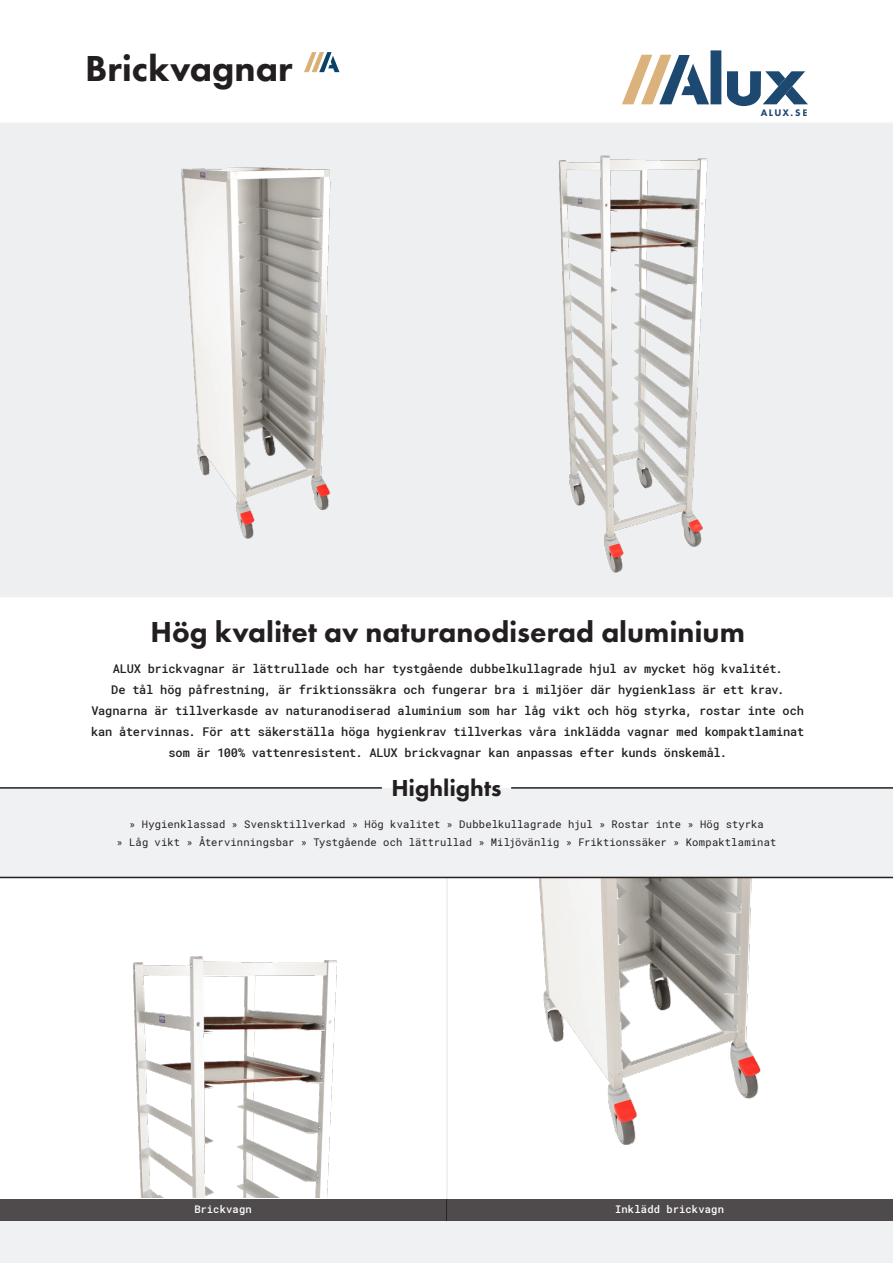
<style>
.page{position:relative;width:893px;height:1263px;background:#fff}
.page>*{position:absolute;margin:0;border:0;box-sizing:border-box;transform-origin:0 0}
.t1{font:800 37.5px "Futura PT";color:#231f20}
.Rubrik_för_stycken{font:800 30px "Futura PT";color:#231f20}
.Rubrik_för_stycken-2{font:800 24px "Futura PT";color:#231f20}
.Brödtext{font:500 12px "Roboto Mono";letter-spacing:-.015em;color:#231f20}
.Brödtext-2{font:10.5px "Roboto Mono";letter-spacing:.005em;color:#231f20}
.Brödtext-3{font:500 10.5px "Roboto Mono";letter-spacing:.015em;color:#fff}
.t2{font:800 9.9px "Futura PT";letter-spacing:.12em;color:#1d4870}
</style>
<div class="page">
<div style="left:0;top:1220px;width:893px;height:43px;background:#f0f1f2"></div>
<svg style="left:622px;top:55px;width:87px;height:49px"></svg>
<div style="left:710px;top:50px;width:11px;height:54px;background:#1d4870"></div>
<svg style="left:727px;top:71px;width:81px;height:35px"></svg>
<img style="left:1px;top:878px;width:352px;height:320px">
<div style="left:0;top:123px;width:893px;height:474px;background:#edeff0"></div>
<img style="left:539px;top:878px;width:311px;height:267px">
<div style="left:0;top:788px;width:893px;height:89px;background:#f0f1f2"></div>
<hr style="left:0;top:787px;width:382px;height:2px;background:#231f20">
<hr style="left:511px;top:787px;width:382px;height:2px;background:#231f20">
<hr style="left:446px;top:877px;width:2px;height:342px;background:#ececee">
<div style="left:0;top:1199px;width:446px;height:21px;background:#4f4b4c"></div>
<div style="left:446px;top:1199px;width:447px;height:21px;background:#4f4b4c"></div>
<img style="left:73px;top:147px;width:337px;height:443px">
<img style="left:410px;top:147px;width:479px;height:443px">
<hr style="left:0;top:877px;width:893px;height:1px;background:#231f20">
<svg style="left:304px;top:52px;width:35px;height:20px"></svg>
<p class="t1" style="left:85px;top:45px;width:209px">Brickvagnar</p>
<p class="t2" style="left:761px;top:107px;width:48px">ALUX.SE</p>
<p class="Rubrik_för_stycken" style="left:151px;top:613px;width:596px">Hög kvalitet av naturanodiserad aluminium</p>
<p class="Brödtext" style="left:113px;top:660px;width:671px">ALUX brickvagnar är lättrullade och har tystgående dubbelkullagrade hjul av mycket hög kvalitét.</p>
<p class="Brödtext" style="left:111px;top:681px;width:674px">De tål hög påfrestning, är friktionssäkra och fungerar bra i miljöer där hygienklass är ett krav.</p>
<p class="Brödtext" style="left:91px;top:702px;width:714px">Vagnarna är tillverkasde av naturanodiserad aluminium som har låg vikt och hög styrka, rostar inte och</p>
<p class="Brödtext" style="left:91px;top:723px;width:715px">kan återvinnas. För att säkerställa höga hygienkrav tillverkas våra inklädda vagnar med kompaktlaminat</p>
<p class="Brödtext" style="left:168px;top:744px;width:560px">som är 100% vattenresistent. ALUX brickvagnar kan anpassas efter kunds önskemål.</p>
<p class="Rubrik_för_stycken-2" style="left:391px;top:773px;width:112px">Highlights</p>
<p class="Brödtext-2" style="left:129px;top:817px;width:636px">» Hygienklassad » Svensktillverkad » Hög kvalitet » Dubbelkullagrade hjul » Rostar inte » Hög styrka</p>
<p class="Brödtext-2" style="left:117px;top:835px;width:661px">» Låg vikt » Återvinningsbar » Tystgående och lättrullad » Miljövänlig » Friktionssäker » Kompaktlaminat</p>
<p class="Brödtext-3" style="left:194px;top:1202px;width:59px">Brickvagn</p>
<p class="Brödtext-3" style="left:615px;top:1202px;width:110px">Inklädd brickvagn</p>
</div>
